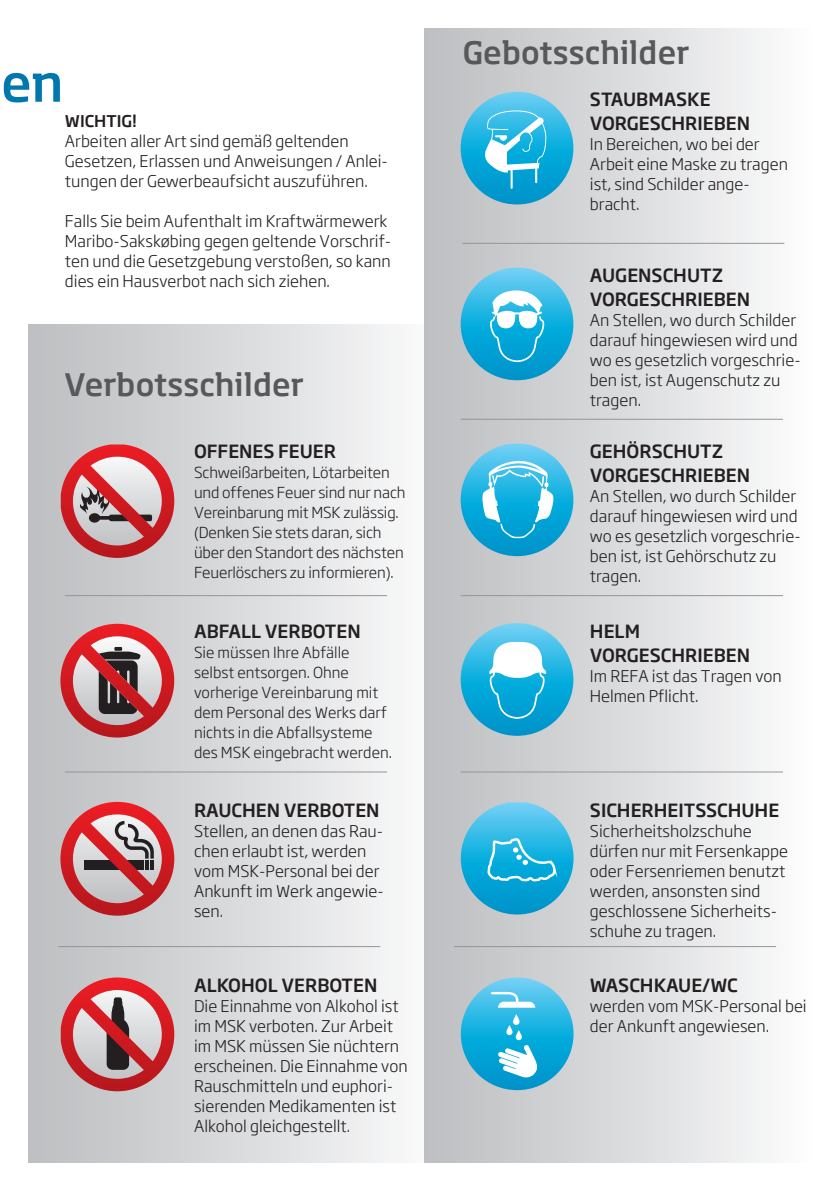
<style>
.page{position:relative;width:840px;height:1191px;background:#fff}
.page>*{position:absolute;margin:0;border:0;box-sizing:border-box;transform-origin:0 0}
.t1{font:500 50px "REF Aoverskrift";color:#0078ae}
.t2{font:500 30.6px "REF Aoverskrift";letter-spacing:.01em;color:#57585a}
.t3{font:500 18px/24px "REF Atekst";color:#231f20}
.t4{font:300 16px/20px "REF Atekst";color:#231f20}
.t5{font:500 16px "REF Atekst";color:#231f20}
.t6{font:300 15px/20px "REF Atekst";letter-spacing:-.01em;color:#231f20}
</style>
<div class="page">
<div style="left:28px;top:324px;width:416px;height:838px;background:linear-gradient(to right,#bcbdbf,#fafbfc)"></div>
<div style="left:424px;top:28px;width:387px;height:1134px;background:linear-gradient(to right,#bbbcbf,#fbfbfc)"></div>
<svg style="left:60px;top:802px;width:114px;height:113px;background:#c47d80"></svg>
<svg style="left:61px;top:444px;width:113px;height:114px;background:#cb8387"></svg>
<svg style="left:61px;top:977px;width:113px;height:114px;background:#c57d81"></svg>
<svg style="left:60px;top:624px;width:114px;height:113px;background:#bc7478"></svg>
<svg style="left:460px;top:443px;width:113px;height:113px;background:#25b0de"></svg>
<svg style="left:482px;top:461px;width:71px;height:77px"></svg>
<svg style="left:460px;top:802px;width:113px;height:112px;background:#4bb8dc"></svg>
<svg style="left:460px;top:623px;width:113px;height:113px;background:#23b0de"></svg>
<svg style="left:488px;top:642px;width:58px;height:77px"></svg>
<svg style="left:460px;top:977px;width:113px;height:113px;background:#21b1de"></svg>
<svg style="left:497px;top:1044px;width:40px;height:34px"></svg>
<svg style="left:512px;top:1014px;width:7px;height:11px"></svg>
<svg style="left:506px;top:1025px;width:6px;height:10px"></svg>
<svg style="left:515px;top:1030px;width:6px;height:10px"></svg>
<svg style="left:490px;top:992px;width:45px;height:15px"></svg>
<hr style="left:65px;top:595px;width:322px;height:1px;background:#939598">
<hr style="left:460px;top:595px;width:322px;height:1px;background:#939598">
<hr style="left:460px;top:419px;width:322px;height:1px;background:#939598">
<hr style="left:65px;top:771px;width:322px;height:1px;background:#939598">
<hr style="left:460px;top:771px;width:322px;height:1px;background:#939598">
<hr style="left:58px;top:946px;width:322px;height:1px;background:#939598">
<hr style="left:453px;top:946px;width:322px;height:1px;background:#939598">
<svg style="left:460px;top:92px;width:113px;height:112px;background:#21afde"></svg>
<svg style="left:483px;top:110px;width:63px;height:79px"></svg>
<hr style="left:462px;top:243px;width:322px;height:1px;background:#939598">
<svg style="left:460px;top:268px;width:113px;height:112px;background:#22b0de"></svg>
<svg style="left:489px;top:290px;width:55px;height:72px"></svg>
<h1 class="t1" style="left:1px;top:44px;width:64px">en</h1>
<p class="t5" style="left:65px;top:108px;width:74px">WICHTIG!</p>
<p class="t4" style="left:65px;top:130px;width:324px">Arbeiten aller Art sind gemäß geltenden<br>Gesetzen, Erlassen und Anweisungen / Anlei&shy;tungen der Gewerbeaufsicht auszuführen.</p>
<p class="t4" style="left:65px;top:210px;width:328px">Falls Sie beim Aufenthalt im Kraftwärmewerk Maribo-Sakskøbing gegen geltende Vorschrif&shy;ten und die Gesetzgebung verstoßen, so kann dies ein Hausverbot nach sich ziehen.</p>
<h2 class="t2" style="left:65px;top:360px;width:240px">Verbotsschilder</h2>
<p class="t3" style="left:194px;top:438px;width:143px">OFFENES FEUER</p>
<p class="t6" style="left:194px;top:462px;width:213px">Schweißarbeiten, Lötarbeiten und offenes Feuer sind nur nach<br>Vereinbarung mit MSK zulässig. (Denken Sie stets daran, sich über den Standort des nächsten<br>Feuerlöschers zu informieren).</p>
<p class="t3" style="left:194px;top:618px;width:168px">ABFALL VERBOTEN</p>
<p class="t6" style="left:194px;top:641px;width:199px">Sie müssen Ihre Abfälle selbst entsorgen. Ohne vorherige Vereinbarung mit dem Personal des Werks darf nichts in die Abfallsysteme des MSK eingebracht werden.</p>
<p class="t3" style="left:194px;top:797px;width:187px">RAUCHEN VERBOTEN</p>
<p class="t4" style="left:194px;top:820px;width:191px">Stellen, an denen das Rau&shy;chen erlaubt ist, werden vom MSK-Personal bei der<br>Ankunft im Werk angewie&shy;sen.</p>
<p class="t3" style="left:194px;top:972px;width:185px">ALKOHOL VERBOTEN</p>
<p class="t4" style="left:194px;top:994px;width:215px">Die Einnahme von Alkohol ist im MSK verboten. Zur Arbeit im MSK müssen Sie nüchtern erscheinen. Die Einnahme von<br>Rauschmitteln und euphori&shy;sierenden Medikamenten ist<br>Alkohol gleichgestellt.</p>
<h2 class="t2" style="left:462px;top:28px;width:228px">Gebotsschilder</h2>
<p class="t3" style="left:589px;top:86px;width:162px">STAUBMASKE<br>VORGESCHRIEBEN</p>
<p class="t4" style="left:589px;top:133px;width:199px">In Bereichen, wo bei der<br>Arbeit eine Maske zu tragen ist, sind Schilder ange&shy;bracht.</p>
<p class="t3" style="left:589px;top:263px;width:162px">AUGENSCHUTZ<br>VORGESCHRIEBEN</p>
<p class="t4" style="left:589px;top:309px;width:212px">An Stellen, wo durch Schilder darauf hingewiesen wird und wo es gesetzlich vorgeschrie&shy;ben ist, ist Augenschutz zu tragen.</p>
<p class="t3" style="left:589px;top:438px;width:162px">GEHÖRSCHUTZ<br>VORGESCHRIEBEN</p>
<p class="t4" style="left:589px;top:485px;width:212px">An Stellen, wo durch Schilder darauf hingewiesen wird und wo es gesetzlich vorgeschrie&shy;ben ist, ist Gehörschutz zu tragen.</p>
<p class="t3" style="left:589px;top:618px;width:162px">HELM<br>VORGESCHRIEBEN</p>
<p class="t4" style="left:589px;top:665px;width:193px">Im REFA ist das Tragen von<br>Helmen Pflicht.</p>
<p class="t3" style="left:589px;top:797px;width:191px">SICHERHEITSSCHUHE</p>
<p class="t4" style="left:589px;top:820px;width:199px">Sicherheitsholzschuhe dürfen nur mit Fersenkappe oder Fersenriemen benutzt werden, ansonsten sind geschlossene Sicherheits&shy;schuhe zu tragen.</p>
<p class="t3" style="left:589px;top:972px;width:149px">WASCHKAUE/WC</p>
<p class="t4" style="left:589px;top:994px;width:218px">werden vom MSK-Personal bei der Ankunft angewiesen.</p>
</div>
